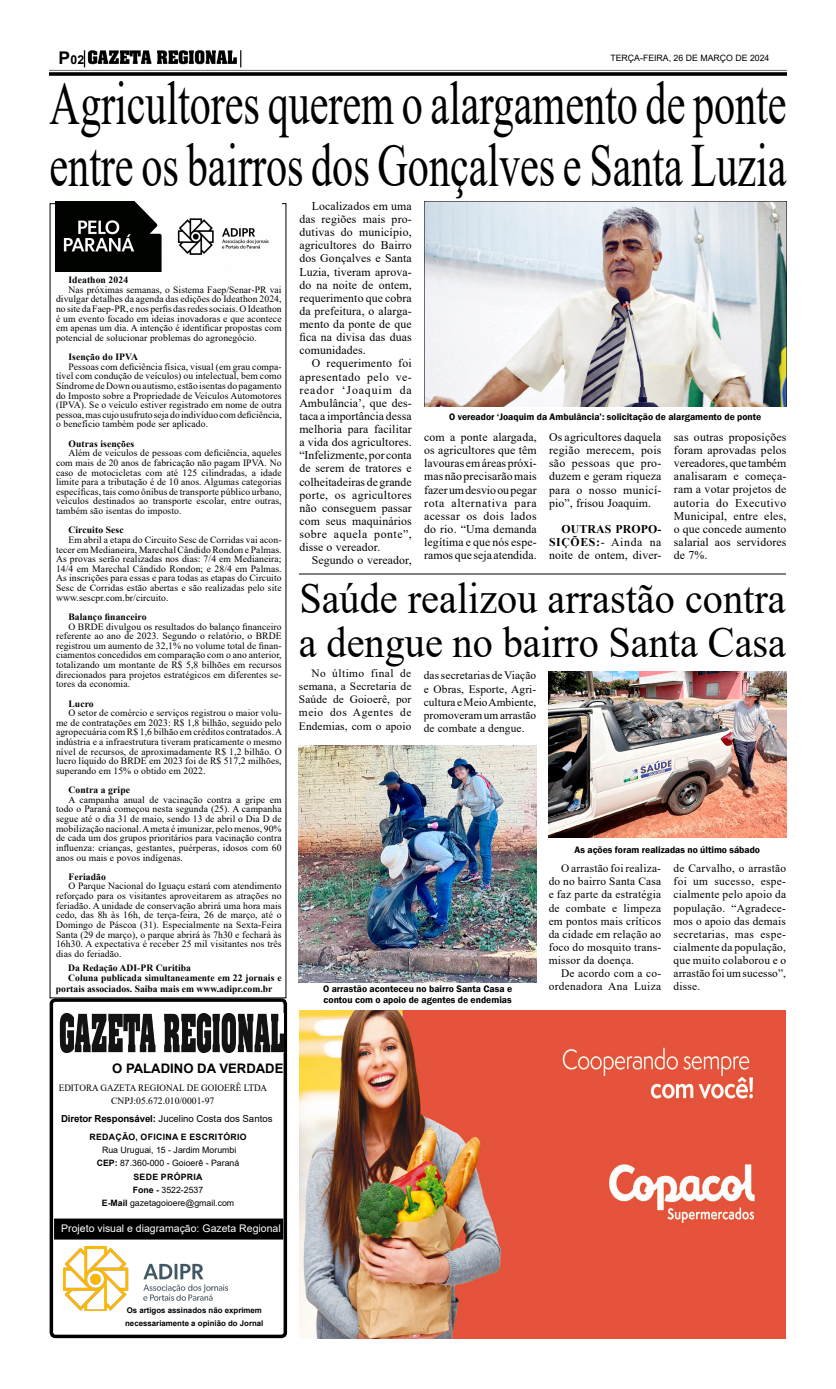
<style>
.page{position:relative;width:836px;height:1389px;background:#fff}
.page>*{position:absolute;margin:0;border:0;box-sizing:border-box;transform-origin:0 0}
.t1{font:61.25px/61.2px "Times New Roman";color:#000;scale:.69 1}
.t2{font:43.75px/43.8px "Times New Roman";color:#000;scale:.92 1}
.t3{font:700 13.12px "Arial";color:#000}
.t4{font:700 12.25px "Arial";color:#000}
.t5{font:11.81px/13.1px "Times New Roman";letter-spacing:.01em;color:#000;text-align:justify}
.t6{font:11.38px/13.1px "Times New Roman";letter-spacing:.02em;color:#000;text-align:justify}
.t7{font:10.5px "Arial";color:#fff}
.t8{font:9.62px/9.6px "Times New Roman";letter-spacing:.01em;color:#000;text-align:justify}
.t9{font:700 9.62px "Times New Roman";color:#000}
.t10{font:600 9.62px/10.5px "Franklin Gothic";color:#000}
.t11{font:9.62px/13px "Times New Roman";letter-spacing:.01em;color:#000;text-align:center;scale:.95 1}
.t12{font:9.62px "Arial";color:#000}
.t13{font:8.75px/13.2px "Arial";color:#000;text-align:center}
.t14{font:700 8.75px "Arial";letter-spacing:.035em;color:#000}
.t15{font:700 7.88px/12.2px "Arial";color:#000}
.s1{font-size:17.5px}
.s2{font-weight:700}
</style>
<div class="page">
<img style="left:50px;top:51px;width:736px;height:24px">
<img style="left:55px;top:202px;width:214px;height:69px">
<div style="left:50px;top:998px;width:237px;height:340px;border:4px solid #000;border-radius:4px"></div>
<div style="left:55px;top:1219px;width:227px;height:20px;background:#000"></div>
<div style="left:54px;top:1219px;width:229px;height:21px;border:2px solid #000"></div>
<img style="left:60px;top:1014px;width:223px;height:39px">
<img style="left:63px;top:1247px;width:165px;height:63px">
<img style="left:299px;top:1011px;width:487px;height:327px">
<img style="left:424px;top:202px;width:362px;height:205px">
<hr style="left:299px;top:574px;width:487px;height:1px;background:#000">
<img style="left:299px;top:746px;width:237px;height:236px">
<img style="left:549px;top:672px;width:237px;height:166px">
<p class="t4" style="left:59px;top:51px;width:27px"><span class="s1">P</span>02</p>
<p class="t13" style="left:610px;top:51px;width:160px">TERÇA-FEIRA, 26 DE MARÇO DE 2024</p>
<h1 class="t1" style="left:50px;top:71px;width:1070px">Agricultores querem o alargamento de ponte entre os bairros dos Gonçalves e Santa Luzia</h1>
<p class="t9" style="left:68px;top:273px;width:61px">Ideathon 2024</p>
<p class="t8" style="left:56px;top:284px;width:227px;text-indent:12px">Nas próximas semanas, o Sistema Faep/Senar-PR vai divulgar detalhes da agenda das edições do Ideathon 2024, no site da Faep-PR, e nos perfis das redes sociais. O Ideathon é um evento focado em ideias inovadoras e que acontece em apenas um dia. A intenção é identificar propostas com potencial de solucionar problemas do agronegócio.</p>
<p class="t9" style="left:68px;top:350px;width:71px">Isenção do IPVA</p>
<p class="t8" style="left:56px;top:361px;width:227px;text-indent:12px">Pessoas com deficiência física, visual (em grau compa&shy;tível com condução de veículos) ou intelectual, bem como Síndrome de Down ou autismo, estão isentas do pagamento do Imposto sobre a Propriedade de Veículos Automotores (IPVA). Se o veículo estiver registrado em nome de outra pessoa, mas cujo usufruto seja do indivíduo com deficiência, o benefício também pode ser aplicado.</p>
<p class="t9" style="left:68px;top:437px;width:67px">Outras isenções</p>
<p class="t8" style="left:56px;top:448px;width:227px;text-indent:12px">Além de veículos de pessoas com deficiência, aqueles com mais de 20 anos de fabricação não pagam IPVA. No caso de motocicletas com até 125 cilindradas, a idade limite para a tributação é de 10 anos. Algumas categorias específicas, tais como ônibus de transporte público urbano, veículos destinados ao transporte escolar, entre outras, também são isentas do imposto.</p>
<p class="t9" style="left:68px;top:523px;width:57px">Circuito Sesc</p>
<p class="t8" style="left:56px;top:535px;width:227px;text-indent:12px">Em abril a etapa do Circuito Sesc de Corridas vai acon&shy;tecer em Medianeira, Marechal Cândido Rondon e Palmas.<br>As provas serão realizadas nos dias: 7/4 em Medianeira; 14/4 em Marechal Cândido Rondon; e 28/4 em Palmas.<br>As inscrições para essas e para todas as etapas do Circuito Sesc de Corridas estão abertas e são realizadas pelo site www.sescpr.com.br/circuito.</p>
<p class="t9" style="left:68px;top:610px;width:80px">Balanço financeiro</p>
<p class="t8" style="left:56px;top:621px;width:227px;text-indent:12px">O BRDE divulgou os resultados do balanço financeiro referente ao ano de 2023. Segundo o relatório, o BRDE registrou um aumento de 32,1% no volume total de finan&shy;ciamentos concedidos em comparação com o ano anterior, totalizando um montante de R$ 5,8 bilhões em recursos direcionados para projetos estratégicos em diferentes se&shy;tores da economia.</p>
<p class="t9" style="left:68px;top:696px;width:27px">Lucro</p>
<p class="t8" style="left:56px;top:708px;width:228px;text-indent:12px">O setor de comércio e serviços registrou o maior volu&shy;me de contratações em 2023: R$ 1,8 bilhão, seguido pelo agropecuária com R$ 1,6 bilhão em créditos contratados. A indústria e a infraestrutura tiveram praticamente o mesmo nível de recursos, de aproximadamente R$ 1,2 bilhão. O lucro líquido do BRDE em 2023 foi de R$ 517,2 milhões, superando em 15% o obtido em 2022.</p>
<p class="t9" style="left:68px;top:783px;width:63px">Contra a gripe</p>
<p class="t8" style="left:56px;top:795px;width:227px;text-indent:12px">A campanha anual de vacinação contra a gripe em todo o Paraná começou nesta segunda (25). A campanha segue até o dia 31 de maio, sendo 13 de abril o Dia D de mobilização nacional. A meta é imunizar, pelo menos, 90% de cada um dos grupos prioritários para vacinação contra influenza: crianças, gestantes, puérperas, idosos com 60 anos ou mais e povos indígenas.</p>
<p class="t9" style="left:68px;top:870px;width:39px">Feriadão</p>
<p class="t8" style="left:56px;top:881px;width:227px;text-indent:12px">O Parque Nacional do Iguaçu estará com atendimento reforçado para os visitantes aproveitarem as atrações no feriadão. A unidade de conservação abrirá uma hora mais cedo, das 8h às 16h, de terça-feira, 26 de março, até o Domingo de Páscoa (31). Especialmente na Sexta-Feira Santa (29 de março), o parque abrirá às 7h30 e fechará às 16h30. A expectativa é receber 25 mil visitantes nos três dias do feriadão.</p>
<p class="t9" style="left:68px;top:961px;width:124px">Da Redação ADI-PR Curitiba</p>
<p class="t9" style="left:68px;top:971px;width:215px">Coluna publicada simultaneamente em 22 jornais e</p>
<p class="t9" style="left:56px;top:982px;width:218px">portais associados. Saiba mais em www.adipr.com.br</p>
<p class="t5" style="left:299px;top:199px;width:114px;text-indent:12px">Localizados em uma das regiões mais pro&shy;dutivas do município, agricultores do Bairro dos Gonçalves e Santa Luzia, tiveram aprova&shy;do na noite de ontem, requerimento que cobra da prefeitura, o alarga&shy;mento da ponte de que fica na divisa das duas comunidades.</p>
<p class="t5" style="left:299px;top:357px;width:114px;text-indent:12px">O requerimento foi apresentado pelo ve&shy;reador ‘Joaquim da Ambulância’, que des&shy;taca a importância dessa melhoria para facilitar a vida dos agricultores. “Infelizmente, por conta de serem de tratores e colheitadeiras de grande porte, os agricultores não conseguem passar com seus maquinários sobre aquela ponte”, disse o vereador.</p>
<p class="t5" style="left:312px;top:553px;width:102px">Segundo o vereador,</p>
<p class="t10" style="left:449px;top:412px;width:314px">O vereador ‘Joaquim da Ambulância’: solicitação de alargamento de ponte</p>
<p class="t5" style="left:424px;top:430px;width:114px">com a ponte alargada, os agricultores que têm lavouras em áreas próxi&shy;mas não precisarão mais fazer um desvio ou pegar rota alternativa para acessar os dois lados do rio. “Uma demanda legítima e que nós espe&shy;ramos que seja atendida.</p>
<p class="t5" style="left:549px;top:430px;width:114px">Os agricultores daquela região merecem, pois são pessoas que pro&shy;duzem e geram riqueza para o nosso municí&shy;pio”, frisou Joaquim.</p>
<p class="t5" style="left:549px;top:522px;width:114px;text-indent:12px"><span class="s2">OUTRAS PROPO-SIÇÕES:</span>- Ainda na noite de ontem, diver-</p>
<p class="t5" style="left:674px;top:430px;width:114px">sas outras proposições foram aprovadas pelos vereadores, que também analisaram e começa&shy;ram a votar projetos de autoria do Executivo Municipal, entre eles, o que concede aumento salarial aos servidores de 7%.</p>
<h2 class="t2" style="left:299px;top:575px;width:531px">Saúde realizou arrastão contra a dengue no bairro Santa Casa</h2>
<p class="t6" style="left:299px;top:666px;width:114px;text-indent:12px">No último final de semana, a Secretaria de Saúde de Goioerê, por meio dos Agentes de Endemias, com o apoio</p>
<p class="t6" style="left:424px;top:669px;width:114px">das secretarias de Viação e Obras, Esporte, Agri&shy;cultura e Meio Ambiente, promoveram um arrastão de combate a dengue.</p>
<p class="t10" style="left:323px;top:984px;width:191px">O arrastão aconteceu no bairro Santa Casa e contou com o apoio de agentes de endemias</p>
<p class="t10" style="left:575px;top:844px;width:187px">As ações foram realizadas no último sábado</p>
<p class="t6" style="left:549px;top:861px;width:114px;text-indent:12px">O arrastão foi realiza&shy;do no bairro Santa Casa e faz parte da estratégia de combate e limpeza em pontos mais críticos da cidade em relação ao foco do mosquito trans&shy;missor da doença.</p>
<p class="t6" style="left:549px;top:966px;width:114px;text-align:right">De acordo com a co&shy;ordenadora Ana Luiza</p>
<p class="t6" style="left:673px;top:861px;width:114px">de Carvalho, o arrastão foi um sucesso, espe&shy;cialmente pelo apoio da população. “Agradece&shy;mos o apoio das demais secretarias, mas espe&shy;cialmente da população, que muito colaborou e o arrastão foi um sucesso”, disse.</p>
<h3 class="t3" style="left:112px;top:1059px;width:67px">O PALADINO</h3>
<h3 class="t3" style="left:197px;top:1059px;width:86px">DA VERDADE</h3>
<p class="t11" style="left:59px;top:1081px;width:221px">EDITORA GAZETA REGIONAL DE GOIOERÊ LTDA<br>CNPJ:05.672.010/0001-97</p>
<p class="t12" style="left:61px;top:1112px;width:213px"><span class="s2">Diretor Responsável:</span> Jucelino Costa dos Santos</p>
<p class="t14" style="left:89px;top:1131px;width:159px">Redação, oficina e escritório</p>
<p class="t13" style="left:97px;top:1143px;width:144px">Rua Uruguai, 15 - Jardim Morumbi<br><span class="s2">CEP:</span> 87.360-000 - Goioerê - Paraná<br><span class="s2">Sede própria<br>Fone -</span> 3522-2537<br><span class="s2">E-Mail</span> gazetagoioere@gmail.com</p>
<p class="t7" style="left:61px;top:1221px;width:221px">Projeto visual e diagramação: Gazeta Regional</p>
<p class="t15" style="left:125px;top:1305px;width:140px">Os artigos assinados não exprimem necessariamente a opinião do Jornal</p>
</div>
